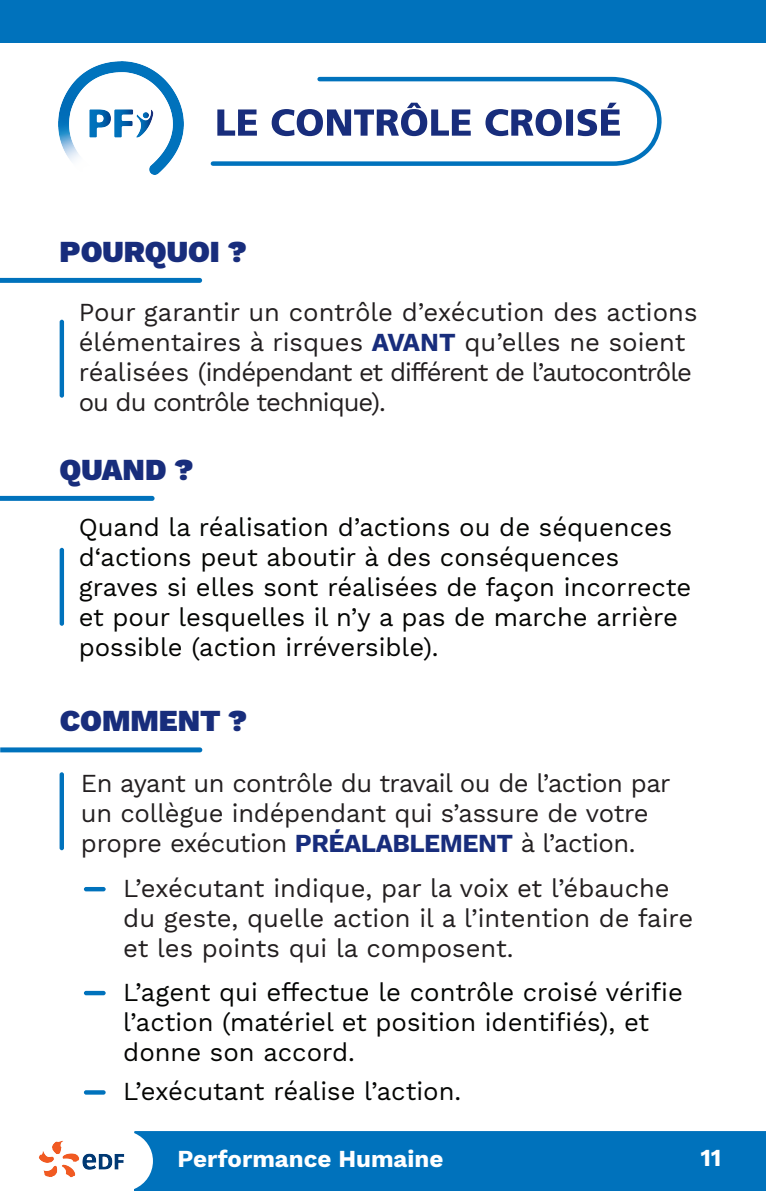
<style>
.page{position:relative;width:766px;height:1191px;background:#fff}
.page>*{position:absolute;margin:0;border:0;box-sizing:border-box;transform-origin:0 0}
.Sous_titres{font:900 30px "Work Sans";color:#182d7c}
.Body_text{font:25.5px/30px "Work Sans";letter-spacing:-.01em;color:#231f20}
.Body_text-2{font:25.5px/30px "Work Sans";color:#040503}
.t1{font:700 24px "Work Sans";color:#fff}
.s1{font-weight:700;color:#182d7c}
</style>
<div class="page">
<div style="left:143px;top:1131px;width:622px;height:58px;background:#0072bc"></div>
<hr style="left:134px;top:1189px;width:631px;height:2px;background:#0072bc">
<img style="left:38px;top:1131px;width:105px;height:58px">
<svg style="left:0;top:278px;width:202px;height:5px"></svg>
<svg style="left:0;top:496px;width:154px;height:5px"></svg>
<hr style="left:60px;top:320px;width:4px;height:78px;background:#0072bc;border-radius:2px">
<hr style="left:60px;top:548px;width:4px;height:78px;background:#0072bc;border-radius:2px">
<hr style="left:84px;top:887px;width:22px;height:4px;background:#0072bc;border-radius:2px">
<hr style="left:84px;top:991px;width:22px;height:4px;background:#0072bc;border-radius:2px">
<svg style="left:84px;top:1090px;width:22px;height:4px"></svg>
<svg style="left:0;top:747px;width:202px;height:5px"></svg>
<svg style="left:210px;top:76px;width:452px;height:90px"></svg>
<img style="left:59px;top:61px;width:124px;height:113px">
<hr style="left:60px;top:772px;width:4px;height:78px;background:#0072bc;border-radius:2px">
<div style="left:0;top:0;width:765px;height:43px;background:#0072bc"></div>
<p class="Sous_titres" style="left:60px;top:235px;width:189px">POURQUOI ?</p>
<p class="Body_text" style="left:79px;top:298px;width:620px">Pour garantir un contrôle d’exécution des actions élémentaires à risques <span class="s1">AVANT</span> qu’elles ne soient réalisées (indépendant et différent de l’autocontrôle ou du contrôle technique).</p>
<p class="Sous_titres" style="left:60px;top:453px;width:135px">QUAND ?</p>
<p class="Body_text-2" style="left:79px;top:513px;width:595px">Quand la réalisation d’actions ou de séquences</p>
<p class="Body_text-2" style="left:79px;top:543px;width:614px">d‘actions peut aboutir à des conséquences graves si elles sont réalisées de façon incorrecte et pour lesquelles il n’y a pas de marche arrière possible (action irréversible).</p>
<p class="Sous_titres" style="left:60px;top:704px;width:189px">COMMENT ?</p>
<p class="Body_text" style="left:81px;top:769px;width:591px">En ayant un contrôle du travail ou de l’action par un collègue indépendant qui s’assure de votre propre exécution <span class="s1">PRÉALABLEMENT</span> à l’action.</p>
<p class="Body_text" style="left:123px;top:874px;width:571px">L’exécutant indique, par la voix et l’ébauche du geste, quelle action il a l’intention de faire et les points qui la composent.</p>
<p class="Body_text-2" style="left:123px;top:978px;width:561px">L’agent qui effectue le contrôle croisé vérifie l’action (matériel et position identifiés), et donne son accord.</p>
<p class="Body_text-2" style="left:123px;top:1077px;width:339px">L’exécutant réalise l’action.</p>
<p class="t1" style="left:177px;top:1144px;width:267px">Performance Humaine</p>
<p class="t1" style="left:700px;top:1144px;width:23px">11</p>
</div>
